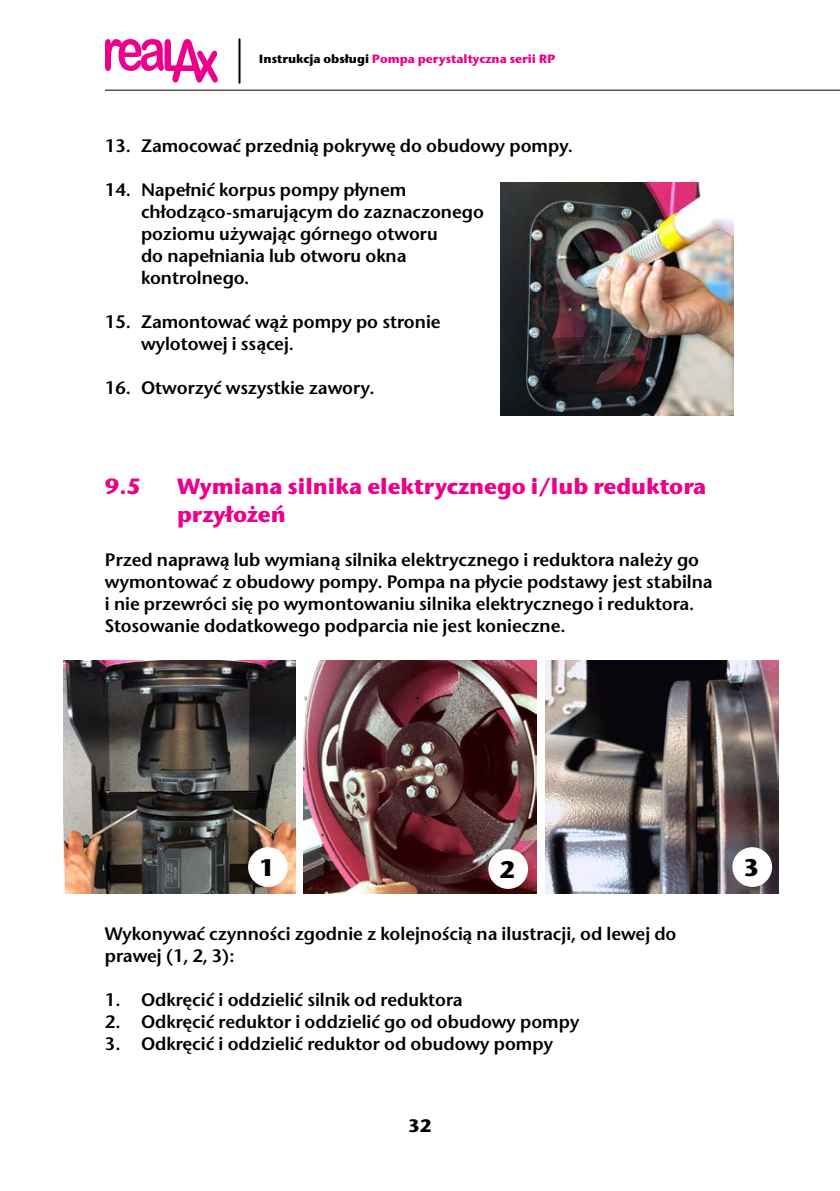
<style>
.page{position:relative;width:840px;height:1191px;background:#fff}
.page>*{position:absolute;margin:0;border:0;box-sizing:border-box;transform-origin:0 0}
.t1{font:700 24px "Stone Sans ITC";color:#000}
.t2{font:700 22px/28px "Stone Sans ITC";color:#ec008c}
.t3{font:600 18px/22px "Stone Sans ITC";color:#000}
.t4{font:700 18px "Stone Sans ITC";color:#000}
.t5{font:700 12px "Stone Sans ITC";color:#ec008c}
.s1{color:#000}
</style>
<div class="page">
<hr style="left:105px;top:90px;width:734px;height:1px;background:#000">
<svg style="left:105px;top:39px;width:113px;height:44px"></svg>
<hr style="left:238px;top:39px;width:2px;height:44px;background:#000">
<img style="left:500px;top:183px;width:233px;height:232px">
<img style="left:63px;top:660px;width:232px;height:233px">
<img style="left:304px;top:660px;width:232px;height:233px">
<img style="left:545px;top:660px;width:232px;height:233px">
<div style="left:249px;top:848px;width:37px;height:38px;background:#fff;border-radius:50%"></div>
<div style="left:248px;top:847px;width:39px;height:40px;border:2px solid #fff;border-radius:50%"></div>
<div style="left:489px;top:850px;width:37px;height:38px;background:#fff;border-radius:50%"></div>
<div style="left:488px;top:849px;width:39px;height:40px;border:2px solid #fff;border-radius:50%"></div>
<div style="left:733px;top:848px;width:37px;height:38px;background:#fff;border-radius:50%"></div>
<div style="left:732px;top:847px;width:39px;height:40px;border:2px solid #fff;border-radius:50%"></div>
<p class="t5" style="left:259px;top:51px;width:298px"><span class="s1">Instrukcja obsługi</span> Pompa perystaltyczna serii RP</p>
<p class="t3" style="left:105px;top:135px;width:469px">13. Zamocować przednią pokrywę do obudowy pompy.</p>
<p class="t3" style="left:141px;top:179px;width:344px;text-indent:-36px">14. Napełnić korpus pompy płynem chłodząco-smarującym do zaznaczonego poziomu używając górnego otworu<br>do napełniania lub otworu okna kontrolnego.</p>
<p class="t3" style="left:141px;top:311px;width:301px;text-indent:-36px">15. Zamontować wąż pompy po stronie wylotowej i ssącej.</p>
<p class="t3" style="left:105px;top:377px;width:271px">16. Otworzyć wszystkie zawory.</p>
<p class="t2" style="left:105px;top:472px;width:37px">9.5</p>
<p class="t2" style="left:177px;top:472px;width:530px">Wymiana silnika elektrycznego i/lub reduktora przyłożeń</p>
<p class="t3" style="left:105px;top:549px;width:608px">Przed naprawą lub wymianą silnika elektrycznego i reduktora należy go wymontować z obudowy pompy. Pompa na płycie podstawy jest stabilna i nie przewróci się po wymontowaniu silnika elektrycznego i reduktora.<br>Stosowanie dodatkowego podparcia nie jest konieczne.</p>
<h1 class="t1" style="left:259px;top:851px;width:17px">1</h1>
<h1 class="t1" style="left:499px;top:853px;width:17px">2</h1>
<h1 class="t1" style="left:743px;top:851px;width:17px">3</h1>
<p class="t3" style="left:105px;top:923px;width:572px">Wykonywać czynności zgodnie z kolejnością na ilustracji, od lewej do prawej (1, 2, 3):</p>
<p class="t3" style="left:105px;top:989px;width:359px">1. Odkręcić i oddzielić silnik od reduktora</p>
<p class="t3" style="left:105px;top:1011px;width:475px">2. Odkręcić reduktor i oddzielić go od obudowy pompy</p>
<p class="t3" style="left:105px;top:1033px;width:449px">3. Odkręcić i oddzielić reduktor od obudowy pompy</p>
<p class="t4" style="left:408px;top:1113px;width:25px">32</p>
</div>
